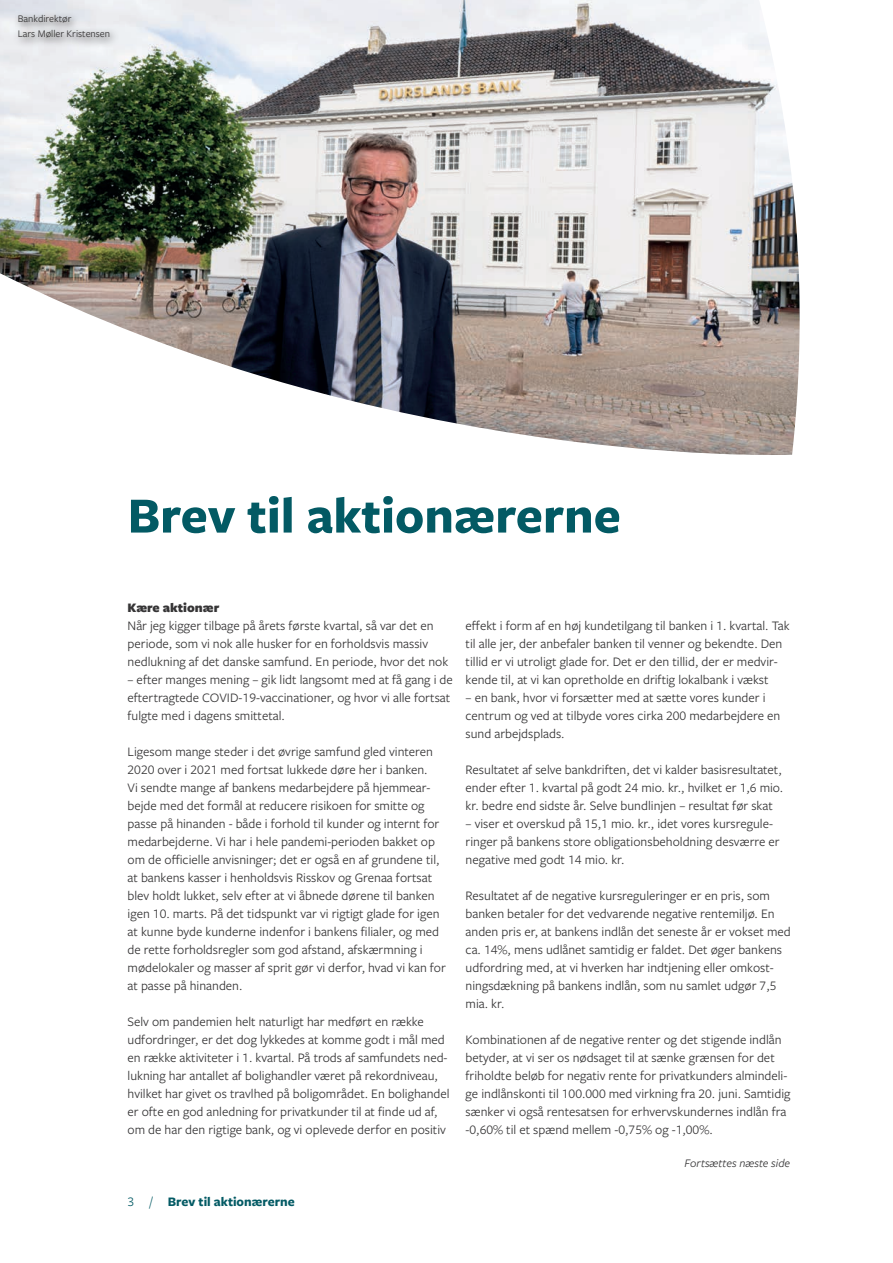
<style>
.page{position:relative;width:893px;height:1263px;background:#fff}
.page>*{position:absolute;margin:0;border:0;box-sizing:border-box;transform-origin:0 0}
.t1{font:700 52.5px "Freight Sans Pro";color:#035a64}
.t2{font:13.5px/18px "Freight Sans Pro";color:#363536}
.t3{font:700 13.5px "Freight Sans Pro";color:#035a64}
.t4{font:900 13.5px "Freight Sans Pro";color:#363536}
.t5{font:italic 12px "Freight Sans Pro";color:#363536}
.t6{font:10.5px/15px "Freight Sans Pro";color:#363536}
.s1{font-weight:400}
</style>
<div class="page">
<img style="left:0;top:0;width:800px;height:455px">
<svg style="left:14px;top:11px;width:106px;height:37px;background:#dbdde0"></svg>
<p class="t6" style="left:18px;top:11px;width:94px">Bankdirektør<br>Lars Møller Kristensen</p>
<h1 class="t1" style="left:128px;top:479px;width:495px">Brev til aktionærerne</h1>
<p class="t4" style="left:128px;top:598px;width:93px">Kære aktionær</p>
<p class="t2" style="left:128px;top:616px;width:322px">Når jeg kigger tilbage på årets første kvartal, så var det en periode, som vi nok alle husker for en forholdsvis massiv nedlukning af det danske samfund. En periode, hvor det nok</p>
<p class="t2" style="left:128px;top:670px;width:327px">– efter manges mening – gik lidt langsomt med at få gang i de eftertragtede COVID-19-vaccinationer, og hvor vi alle fortsat fulgte med i dagens smittetal.</p>
<p class="t2" style="left:128px;top:742px;width:320px">Ligesom mange steder i det øvrige samfund gled vinteren 2020 over i 2021 med fortsat lukkede døre her i banken.<br>Vi sendte mange af bankens medarbejdere på hjemmear&shy;bejde med det formål at reducere risikoen for smitte og passe på hinanden - både i forhold til kunder og internt for medarbejderne. Vi har i hele pandemi-perioden bakket op om de officielle anvisninger; det er også en af grundene til, at bankens kasser i henholdsvis Risskov og Grenaa fortsat blev holdt lukket, selv efter at vi åbnede dørene til banken igen 10. marts. På det tidspunkt var vi rigtigt glade for igen at kunne byde kunderne indenfor i bankens filialer, og med de rette forholdsregler som god afstand, afskærmning i mødelokaler og masser af sprit gør vi derfor, hvad vi kan for at passe på hinanden.</p>
<p class="t2" style="left:128px;top:1012px;width:324px">Selv om pandemien helt naturligt har medført en række udfordringer, er det dog lykkedes at komme godt i mål med en række aktiviteter i 1. kvartal. På trods af samfundets ned&shy;lukning har antallet af bolighandler været på rekordniveau, hvilket har givet os travlhed på boligområdet. En bolighandel er ofte en god anledning for privatkunder til at finde ud af, om de har den rigtige bank, og vi oplevede derfor en positiv</p>
<p class="t3" style="left:128px;top:1192px;width:169px"><span class="s1">3 /</span> Brev til aktionærerne</p>
<p class="t2" style="left:466px;top:616px;width:326px">effekt i form af en høj kundetilgang til banken i 1. kvartal. Tak til alle jer, der anbefaler banken til venner og bekendte. Den tillid er vi utroligt glade for. Det er den tillid, der er medvir&shy;kende til, at vi kan opretholde en driftig lokalbank i vækst</p>
<p class="t2" style="left:466px;top:688px;width:316px">– en bank, hvor vi forsætter med at sætte vores kunder i centrum og ved at tilbyde vores cirka 200 medarbejdere en sund arbejdsplads.</p>
<p class="t2" style="left:466px;top:760px;width:319px;text-align:justify">Resultatet af selve bankdriften, det vi kalder basisresultatet, ender efter 1. kvartal på godt 24 mio. kr., hvilket er 1,6 mio. kr. bedre end sidste år. Selve bundlinjen – resultat før skat</p>
<p class="t2" style="left:466px;top:814px;width:316px">– viser et overskud på 15,1 mio. kr., idet vores kursregule&shy;ringer på bankens store obligationsbeholdning desværre er negative med godt 14 mio. kr.</p>
<p class="t2" style="left:466px;top:886px;width:327px">Resultatet af de negative kursreguleringer er en pris, som banken betaler for det vedvarende negative rentemiljø. En anden pris er, at bankens indlån det seneste år er vokset med ca. 14%, mens udlånet samtidig er faldet. Det øger bankens udfordring med, at vi hverken har indtjening eller omkost&shy;ningsdækning på bankens indlån, som nu samlet udgør 7,5 mia. kr.</p>
<p class="t2" style="left:466px;top:1030px;width:326px">Kombinationen af de negative renter og det stigende indlån betyder, at vi ser os nødsaget til at sænke grænsen for det friholdte beløb for negativ rente for privatkunders almindeli&shy;ge indlånskonti til 100.000 med virkning fra 20. juni. Samtidig sænker vi også rentesatsen for erhvervskundernes indlån fra -0,60% til et spænd mellem -0,75% og -1,00%.</p>
<p class="t5" style="left:685px;top:1155px;width:107px">Fortsættes næste side</p>
</div>
